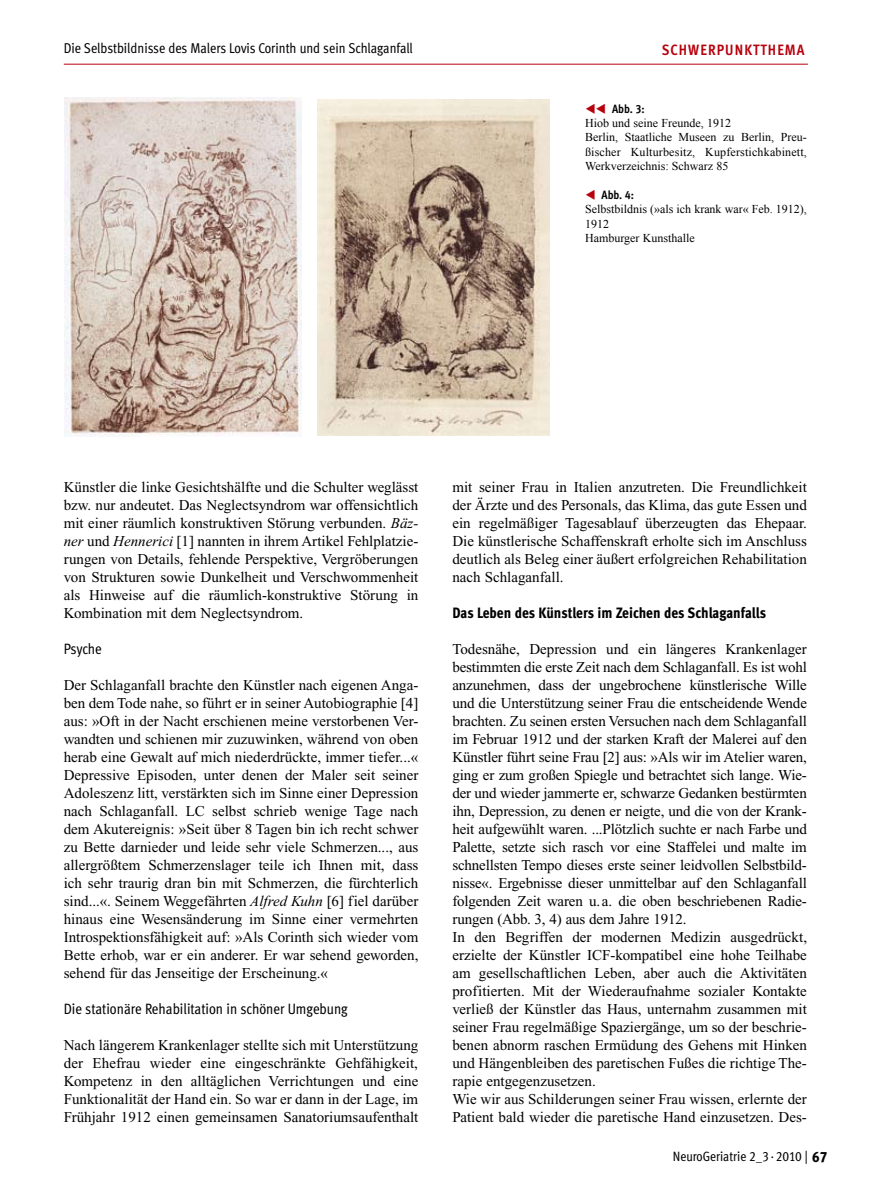
<style>
.page{position:relative;width:892px;height:1191px;background:#fff}
.page>*{position:absolute;margin:0;border:0;box-sizing:border-box;transform-origin:0 0}
.t1{font:15px/18px "Times New Roman";color:#000;text-align:justify}
.t2{font:15px "Meta Cond Book LF";color:#000}
.t3{font:15px "Meta Cond Extra Bold LF";letter-spacing:-.005em;color:#000}
.t4{font:15px "Meta Cond Bold LF";letter-spacing:.075em;color:#b7000c}
.t5{font:14.25px "Meta Cond Book LF";color:#000}
.t6{font:13.5px "Meta Cond Book LF";color:#000}
.t7{font:12px/14.4px "Times New Roman";color:#000}
.t8{font:12px "Meta Cond Bold LF";color:#000}
.s1{color:#b7000c}
.s2{font-style:italic}
.s3{font-family:"Meta Cond Extra Bold LF";font-size:15px}
</style>
<div class="page">
<hr style="left:64px;top:64px;width:744px;height:1px;background:#b7000c">
<img style="left:64px;top:98px;width:237px;height:338px">
<img style="left:318px;top:99px;width:232px;height:336px">
<p class="t5" style="left:64px;top:40px;width:351px">Die Selbstbildnisse des Malers Lovis Corinth und sein Schlaganfall</p>
<p class="t4" style="left:662px;top:41px;width:144px">SCHWERPUNKTTHEMA</p>
<p class="t8" style="left:585px;top:101px;width:61px"><span class="s1">▼▼</span> ABB. 3:</p>
<p class="t7" style="left:585px;top:115px;width:223px">Hiob und seine Freunde, 1912<br>Berlin, Staatliche Museen zu Berlin, Preu&shy;ßischer Kulturbesitz, Kupferstichkabinett, Werkverzeichnis: Schwarz 85</p>
<p class="t8" style="left:585px;top:188px;width:51px"><span class="s1">▼</span> ABB. 4:</p>
<p class="t7" style="left:585px;top:202px;width:223px">Selbstbildnis (»als ich krank war« Feb. 1912),<br>1912<br>Hamburger Kunsthalle</p>
<p class="t1" style="left:64px;top:478px;width:356px">Künstler die linke Gesichtshälfte und die Schulter weglässt bzw. nur andeutet. Das Neglectsyndrom war offensichtlich mit einer räumlich konstruktiven Störung verbunden. <span class="s2">Bäz&shy;ner</span> und <span class="s2">Hennerici</span> [1] nannten in ihrem Artikel Fehlplatzie&shy;rungen von Details, fehlende Perspektive, Vergröberungen von Strukturen sowie Dunkelheit und Verschwommenheit als Hinweise auf die räumlich-konstruktive Störung in Kombination mit dem Neglectsyndrom.</p>
<p class="t2" style="left:64px;top:640px;width:40px">Psyche</p>
<p class="t1" style="left:64px;top:676px;width:356px">Der Schlaganfall brachte den Künstler nach eigenen Anga&shy;ben dem Tode nahe, so führt er in seiner Autobiographie [4] aus: »Oft in der Nacht erschienen meine verstorbenen Ver&shy;wandten und schienen mir zuzuwinken, während von oben herab eine Gewalt auf mich niederdrückte, immer tiefer...« Depressive Episoden, unter denen der Maler seit seiner Adoleszenz litt, verstärkten sich im Sinne einer Depression nach Schlaganfall. LC selbst schrieb wenige Tage nach dem Akutereignis: »Seit über 8 Tagen bin ich recht schwer zu Bette darnieder und leide sehr viele Schmerzen..., aus allergrößtem Schmerzenslager teile ich Ihnen mit, dass ich sehr traurig dran bin mit Schmerzen, die fürchterlich sind...«. Seinem Weggefährten <span class="s2">Alfred Kuhn</span> [6] fiel darüber hinaus eine Wesensänderung im Sinne einer vermehrten Introspektionsfähigkeit auf: »Als Corinth sich wieder vom Bette erhob, war er ein anderer. Er war sehend geworden, sehend für das Jenseitige der Erscheinung.«</p>
<p class="t2" style="left:64px;top:1000px;width:285px">Die stationäre Rehabilitation in schöner Umgebung</p>
<p class="t1" style="left:64px;top:1036px;width:356px">Nach längerem Krankenlager stellte sich mit Unterstützung der Ehefrau wieder eine eingeschränkte Gehfähigkeit, Kompetenz in den alltäglichen Verrichtungen und eine Funktionalität der Hand ein. So war er dann in der Lage, im Frühjahr 1912 einen gemeinsamen Sanatoriumsaufenthalt</p>
<p class="t1" style="left:452px;top:478px;width:356px">mit seiner Frau in Italien anzutreten. Die Freundlichkeit der Ärzte und des Personals, das Klima, das gute Essen und ein regelmäßiger Tagesablauf überzeugten das Ehepaar.<br>Die künstlerische Schaffenskraft erholte sich im Anschluss deutlich als Beleg einer äußert erfolgreichen Rehabilitation nach Schlaganfall.</p>
<p class="t3" style="left:452px;top:603px;width:315px">Das Leben des Künstlers im Zeichen des Schlaganfalls</p>
<p class="t1" style="left:452px;top:640px;width:356px;text-align:left">Todesnähe, Depression und ein längeres Krankenlager bestimmten die erste Zeit nach dem Schlaganfall. Es ist wohl anzunehmen, dass der ungebrochene künstlerische Wille und die Unterstützung seiner Frau die entscheidende Wende brachten. Zu seinen ersten Versuchen nach dem Schlaganfall im Februar 1912 und der starken Kraft der Malerei auf den Künstler führt seine Frau [2] aus: »Als wir im Atelier waren, ging er zum großen Spiegle und betrachtet sich lange. Wie&shy;der und wieder jammerte er, schwarze Gedanken bestürmten ihn, Depression, zu denen er neigte, und die von der Krank&shy;heit aufgewühlt waren. ...Plötzlich suchte er nach Farbe und Palette, setzte sich rasch vor eine Staffelei und malte im schnellsten Tempo dieses erste seiner leidvollen Selbstbild&shy;nisse«. Ergebnisse dieser unmittelbar auf den Schlaganfall folgenden Zeit waren u.a. die oben beschriebenen Radie&shy;rungen (Abb. 3, 4) aus dem Jahre 1912.<br>In den Begriffen der modernen Medizin ausgedrückt, erzielte der Künstler ICF-kompatibel eine hohe Teilhabe am gesellschaftlichen Leben, aber auch die Aktivitäten profitierten. Mit der Wiederaufnahme sozialer Kontakte verließ der Künstler das Haus, unternahm zusammen mit seiner Frau regelmäßige Spaziergänge, um so der beschrie&shy;benen abnorm raschen Ermüdung des Gehens mit Hinken und Hängenbleiben des paretischen Fußes die richtige The&shy;rapie entgegenzusetzen.<br>Wie wir aus Schilderungen seiner Frau wissen, erlernte der Patient bald wieder die paretische Hand einzusetzen. Des-</p>
<p class="t6" style="left:673px;top:1148px;width:156px">NeuroGeriatrie 2_3· 2010 | <span class="s3">67</span></p>
</div>
